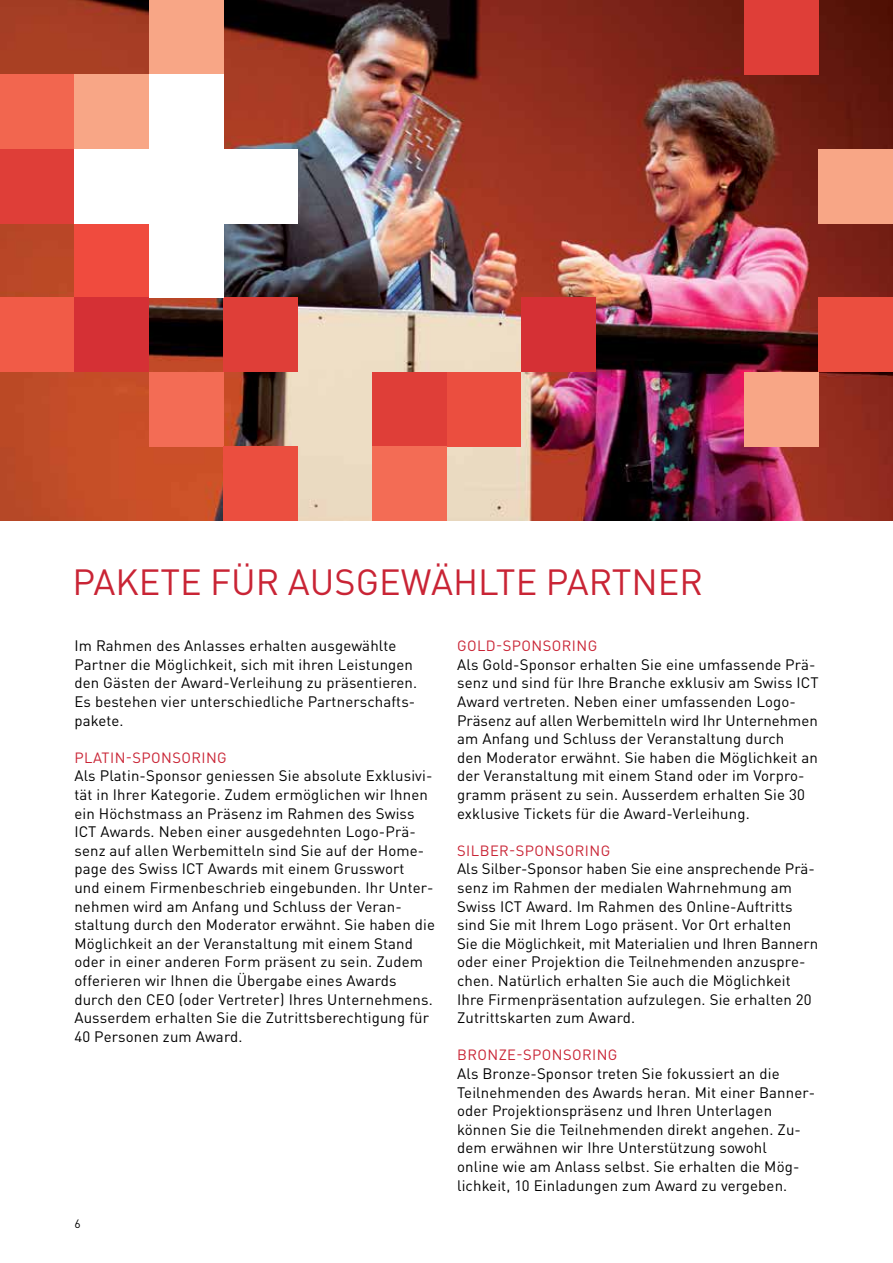
<style>
.page{position:relative;width:893px;height:1263px;background:#fff}
.page>*{position:absolute;margin:0;border:0;box-sizing:border-box;transform-origin:0 0}
.t1{font:36px "DINOT";color:#c92435}
.t2{font:15px/18.6px "DINOT";letter-spacing:.01em;color:#000}
.t3{font:14.7px "DINOT";letter-spacing:.03em;color:#c92435}
.t4{font:12px "DINOT";color:#000}
</style>
<div class="page">
<img style="left:0;top:0;width:893px;height:521px">
<div style="left:819px;top:149px;width:74px;height:74px;background:#f8a686"></div>
<div style="left:744px;top:0;width:75px;height:74px;background:#df3e38"></div>
<div style="left:521px;top:298px;width:74px;height:74px;background:#d53035"></div>
<div style="left:446px;top:372px;width:75px;height:74px;background:#eb4e3f"></div>
<div style="left:819px;top:298px;width:74px;height:74px;background:#eb4e3f"></div>
<div style="left:744px;top:372px;width:75px;height:74px;background:#f8a686"></div>
<div style="left:149px;top:0;width:74px;height:74px;background:#f8a686"></div>
<div style="left:0;top:149px;width:74px;height:74px;background:#df3e38"></div>
<div style="left:74px;top:223px;width:75px;height:75px;background:#f04b3e"></div>
<div style="left:0;top:74px;width:74px;height:75px;background:#f2664f"></div>
<div style="left:74px;top:74px;width:75px;height:75px;background:#f8a686"></div>
<div style="left:0;top:298px;width:74px;height:74px;background:#f15b47"></div>
<div style="left:74px;top:298px;width:75px;height:74px;background:#d53035"></div>
<div style="left:149px;top:372px;width:74px;height:74px;background:#f36c55"></div>
<div style="left:223px;top:446px;width:75px;height:75px;background:#eb4e3f"></div>
<div style="left:372px;top:372px;width:74px;height:74px;background:#df3e38"></div>
<div style="left:372px;top:446px;width:74px;height:75px;background:#f36c55"></div>
<div style="left:223px;top:298px;width:75px;height:74px;background:#df3e38"></div>
<div style="left:74px;top:149px;width:224px;height:74px;background:#fff"></div>
<div style="left:149px;top:74px;width:74px;height:224px;background:#fff"></div>
<h1 class="t1" style="left:72px;top:560px;width:632px">Pakete fü r ausgewählte Partner</h1>
<p class="t2" style="left:74px;top:636px;width:344px">I m Rahmen des Anlasses erhalten ausgewählte Partner die Möglichkeit, sich mit ihren Leistungen den Gästen der Award-Verleihung zu präsentieren.<br>Es bestehen vier unterschiedliche Partnerschafts&shy;pakete.</p>
<p class="t3" style="left:74px;top:748px;width:154px">Platin-Sponsoring</p>
<p class="t2" style="left:74px;top:766px;width:362px">Als Platin-Sponsor geniessen Sie absolute Exklusivi&shy;tät in I hrer Kategorie. Zudem ermöglichen wir I hnen ein H öchstmass an Präsenz im Rahmen des Swiss<br>I CT Awards. Neben einer ausgedehnten Logo-Prä&shy;senz auf allen Werbemitteln sind Sie auf der Home&shy;page des Swiss I CT Awards mit einem Grusswort<br>und einem Firmenbeschrieb eingebunden. I hr U nter&shy;nehmen wird am Anfang und Schluss der Veran&shy;staltung durch den Moderator erwähnt. Sie haben die Möglichkeit an der Veranstaltung mit einem Stand oder in einer anderen Form präsent zu sein. Zudem offerieren wir I hnen die Übergabe eines Awards durch den CEO (oder Vertreter) I hres U nternehmens.<br>Ausserdem erhalten Sie die Zutrittsberechtigung für 40 Personen zum Award.</p>
<p class="t4" style="left:74px;top:1216px;width:8px">6</p>
<p class="t3" style="left:457px;top:637px;width:142px">Gold-Sponsoring</p>
<p class="t2" style="left:457px;top:655px;width:362px">Als Gold-Sponsor erhalten Sie eine umfassende Prä&shy;senz und sind für I hre Branche exklusiv am Swiss I CT Award vertreten. Neben einer umfassenden Logo-Präsenz auf allen Werbemitteln wird I hr U nternehmen am Anfang und Schluss der Veranstaltung durch<br>den Moderator erwähnt. Sie haben die Möglichkeit an der Veranstaltung mit einem Stand oder im Vorpro&shy;gramm präsent zu sein. Ausserdem erhalten Sie 30 exklusive Tickets für die Award-Verleihung.</p>
<p class="t3" style="left:457px;top:841px;width:155px">Silber-Sponsoring</p>
<p class="t2" style="left:457px;top:859px;width:363px">Als Silber-Sponsor haben Sie eine ansprechende Prä&shy;senz im Rahmen der medialen Wahrnehmung am Swiss I CT Award. I m Rahmen des Online-Auftritts sind Sie mit I hrem Logo präsent. Vor Ort erhalten<br>Sie die Möglichkeit, mit Materialien und I hren Bannern oder einer Projektion die Teilnehmenden anzuspre&shy;chen. Natürlich erhalten Sie auch die Möglichkeit<br>I hre Firmenpräsentation aufzulegen. Sie erhalten 20<br>Zutrittskarten zum Award.</p>
<p class="t3" style="left:457px;top:1046px;width:162px">Bronze-Sponsoring</p>
<p class="t2" style="left:457px;top:1064px;width:360px">Als Bronze-Sponsor treten Sie fokussiert an die Teilnehmenden des Awards heran. M it einer Banner&shy;oder Projektionspräsenz und I hren U nterlagen können Sie die Teilnehmenden direkt angehen. Zu&shy;dem erwähnen wir I hre U nterstützung sowohl<br>online wie am Anlass selbst. Sie erhalten die Mög&shy;lichkeit, 10 Einladungen zum Award zu vergeben.</p>
</div>
